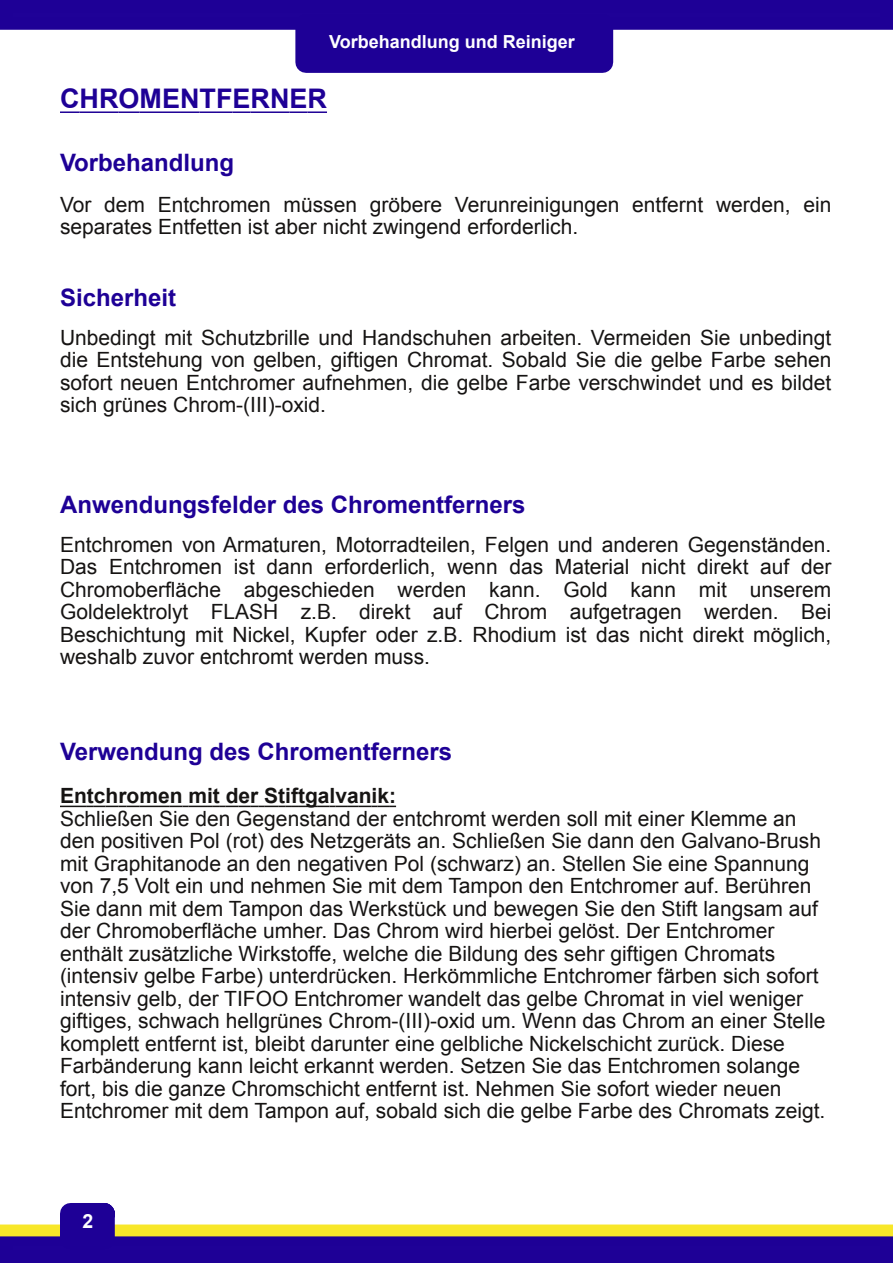
<style>
.page{position:relative;width:893px;height:1263px;background:#fff}
.page>*{position:absolute;margin:0;border:0;box-sizing:border-box;transform-origin:0 0}
.t1{font:700 27px "Arial";color:#1e0096}
.t2{font:700 24px "Arial";color:#1e0096}
.t3{font:21px/22.5px "Arial";color:#161413;text-align:justify}
.t4{font:700 21px "Arial";color:#161413}
.t5{font:700 19.5px "Arial";color:#fff}
.t6{font:700 18px "Arial";color:#fff}
</style>
<div class="page">
<div style="left:6px;top:6px;width:881px;height:17px;background:#1f0197"></div>
<div style="left:0;top:0;width:893px;height:30px;border:13px solid #1e0096"></div>
<div style="left:306px;top:25px;width:297px;height:37px;background:#1e0096"></div>
<div style="left:295px;top:14px;width:318px;height:59px;border:21px solid #1e0096"></div>
<div style="left:6px;top:1239px;width:881px;height:17px;background:#1f0197"></div>
<div style="left:0;top:1233px;width:893px;height:30px;border:13px solid #1e0096"></div>
<div style="left:1px;top:1225px;width:891px;height:10px;background:#f8e729"></div>
<div style="left:0;top:1224px;width:893px;height:12px;border:2px solid #f8e729"></div>
<div style="left:71px;top:1213px;width:33px;height:25px;background:#1e0096"></div>
<div style="left:60px;top:1203px;width:55px;height:46px;border:21px solid #1e0096"></div>
<svg style="left:60px;top:111px;width:19px;height:2px"></svg>
<hr style="left:79px;top:111px;width:20px;height:2px;background:#1e0096">
<svg style="left:99px;top:111px;width:19px;height:2px"></svg>
<hr style="left:118px;top:111px;width:21px;height:2px;background:#1e0096">
<hr style="left:139px;top:111px;width:23px;height:2px;background:#1e0096">
<svg style="left:162px;top:111px;width:88px;height:2px"></svg>
<hr style="left:250px;top:111px;width:20px;height:2px;background:#1e0096">
<svg style="left:270px;top:111px;width:37px;height:2px"></svg>
<hr style="left:307px;top:111px;width:20px;height:2px;background:#1e0096">
<svg style="left:60px;top:806px;width:336px;height:1px"></svg>
<p class="t6" style="left:329px;top:32px;width:247px">Vorbehandlung und Reiniger</p>
<p class="t1" style="left:60px;top:84px;width:268px">CHROMENTFERNER</p>
<p class="t2" style="left:60px;top:149px;width:176px">Vorbehandlung</p>
<p class="t3" style="left:60px;top:193px;width:773px">Vor dem Entchromen müssen gröbere Verunreinigungen entfernt werden, ein separates Entfetten ist aber nicht zwingend erforderlich.</p>
<p class="t2" style="left:60px;top:285px;width:118px">Sicherheit</p>
<p class="t3" style="left:60px;top:326px;width:773px">Unbedingt mit Schutzbrille und Handschuhen arbeiten. Vermeiden Sie unbedingt die Entstehung von gelben, giftigen Chromat. Sobald Sie die gelbe Farbe sehen sofort neuen Entchromer aufnehmen, die gelbe Farbe verschwindet und es bildet sich grünes Chrom-(III)-oxid.</p>
<p class="t2" style="left:60px;top:491px;width:467px">Anwendungsfelder des Chromentferners</p>
<p class="t3" style="left:60px;top:533px;width:773px">Entchromen von Armaturen, Motorradteilen, Felgen und anderen Gegenständen.<br>Das Entchromen ist dann erforderlich, wenn das Material nicht direkt auf der Chromoberfläche abgeschieden werden kann. Gold kann mit unserem Goldelektrolyt FLASH z.B. direkt auf Chrom aufgetragen werden. Bei Beschichtung mit Nickel, Kupfer oder z.B. Rhodium ist das nicht direkt möglich, weshalb zuvor entchromt werden muss.</p>
<p class="t2" style="left:60px;top:738px;width:394px">Verwendung des Chromentferners</p>
<p class="t4" style="left:60px;top:784px;width:338px">Entchromen mit der Stiftgalvanik:</p>
<p class="t3" style="left:60px;top:807px;width:767px;text-align:left">Schließen Sie den Gegenstand der entchromt werden soll mit einer Klemme an den positiven Pol (rot) des Netzgeräts an. Schließen Sie dann den Galvano-Brush mit Graphitanode an den negativen Pol (schwarz) an. Stellen Sie eine Spannung von 7,5 Volt ein und nehmen Sie mit dem Tampon den Entchromer auf. Berühren Sie dann mit dem Tampon das Werkstück und bewegen Sie den Stift langsam auf der Chromoberfläche umher. Das Chrom wird hierbei gelöst. Der Entchromer enthält zusätzliche Wirkstoffe, welche die Bildung des sehr giftigen Chromats (intensiv gelbe Farbe) unterdrücken. Herkömmliche Entchromer färben sich sofort intensiv gelb, der TIFOO Entchromer wandelt das gelbe Chromat in viel weniger giftiges, schwach hellgrünes Chrom-(III)-oxid um. Wenn das Chrom an einer Stelle komplett entfernt ist, bleibt darunter eine gelbliche Nickelschicht zurück. Diese Farbänderung kann leicht erkannt werden. Setzen Sie das Entchromen solange fort, bis die ganze Chromschicht entfernt ist. Nehmen Sie sofort wieder neuen Entchromer mit dem Tampon auf, sobald sich die gelbe Farbe des Chromats zeigt.</p>
<p class="t5" style="left:83px;top:1211px;width:12px">2</p>
</div>
